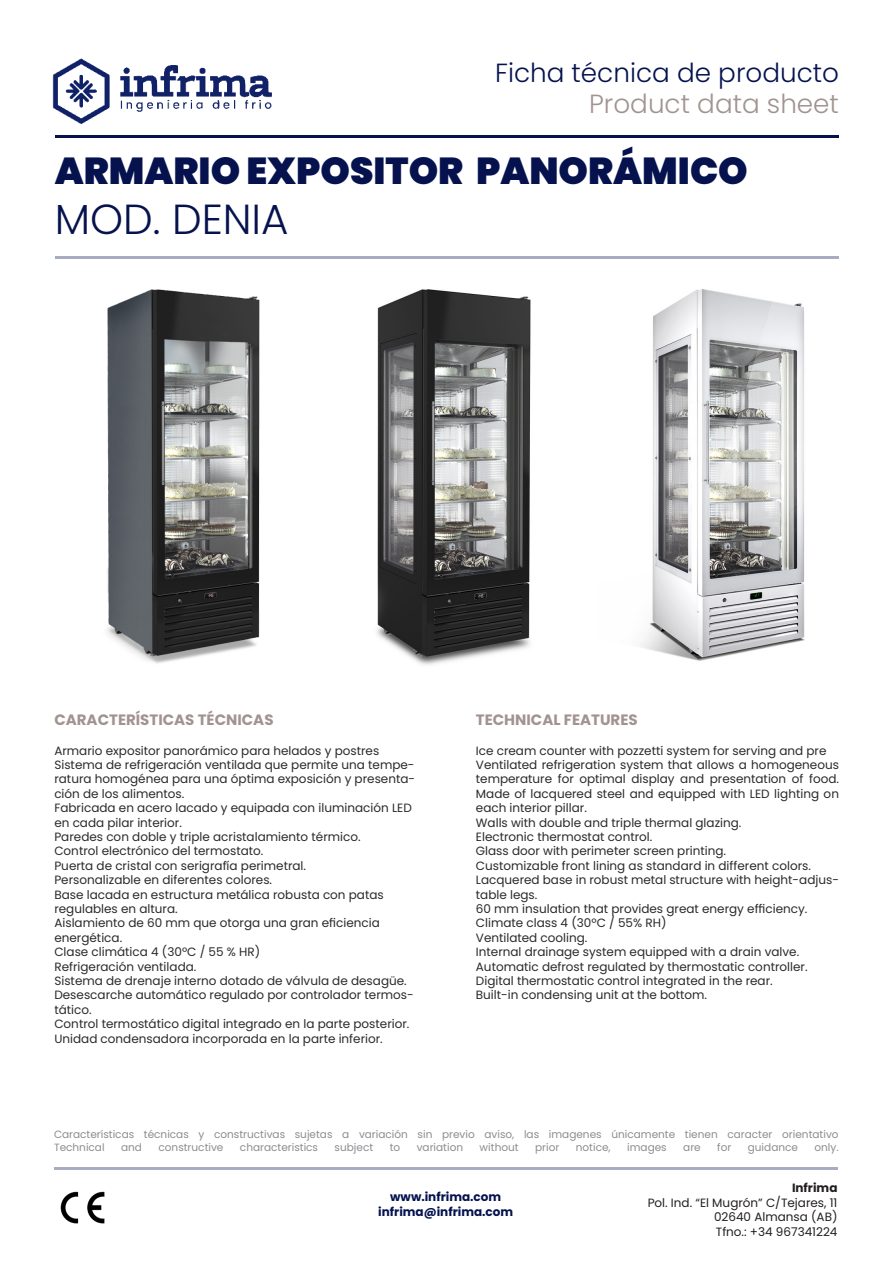
<style>
.page{position:relative;width:893px;height:1263px;background:#fff}
.page>*{position:absolute;margin:0;border:0;box-sizing:border-box;transform-origin:0 0}
.t1{font:300 42px "Poppins";color:#05124e}
.t2{font:900 37.5px "Poppins";color:#05124e}
.t3{font:300 26.25px "Poppins";color:#05124e}
.t4{font:300 26.25px "Poppins";color:#a19390}
.t5{font:700 15px "Poppins";color:#a19390}
.t6{font:12px/14.4px "Poppins";color:#2b292a}
.t7{font:12px "Poppins";color:#231f20}
.t8{font:700 12px "Poppins";color:#05124e}
.t9{font:700 12px "Poppins";color:#231f20}
.t10{font:10.5px "Poppins";color:#8a8c8f}
</style>
<div class="page">
<hr style="left:55px;top:135px;width:783px;height:2px;background:#05124e">
<hr style="left:55px;top:256px;width:784px;height:2px;background:#05124e">
<hr style="left:54px;top:1167px;width:783px;height:3px;background:#05124e">
<img style="left:60px;top:1191px;width:45px;height:33px">
<img style="left:107px;top:289px;width:153px;height:375px">
<img style="left:376px;top:289px;width:155px;height:376px">
<img style="left:640px;top:289px;width:165px;height:372px">
<img style="left:52px;top:58px;width:220px;height:66px">
<p class="t3" style="left:495px;top:57px;width:345px">Ficha técnica de producto</p>
<p class="t4" style="left:589px;top:89px;width:251px">Product data sheet</p>
<p class="t2" style="left:55px;top:149px;width:695px">ARMARIO EXPOSITOR PANORÁMICO</p>
<p class="t1" style="left:55px;top:195px;width:235px">MOD. DENIA</p>
<p class="t5" style="left:54px;top:711px;width:221px">CARACTERÍSTICAS TÉCNICAS</p>
<p class="t6" style="left:54px;top:743px;width:326px">Armario expositor panorámico para helados y postres</p>
<p class="t6" style="left:54px;top:758px;width:362px;text-align:justify">Sistema de refrigeración ventilada que permite una tempe&shy;ratura homogénea para una óptima exposición y presenta&shy;ción de los alimentos.</p>
<p class="t6" style="left:54px;top:801px;width:359px">Fabricada en acero lacado y equipada con iluminación LED en cada pilar interior.</p>
<p class="t6" style="left:54px;top:830px;width:308px">Paredes con doble y triple acristalamiento térmico.</p>
<p class="t6" style="left:54px;top:844px;width:211px">Control electrónico del termostato.</p>
<p class="t6" style="left:54px;top:858px;width:253px">Puerta de cristal con serigrafía perimetral.</p>
<p class="t6" style="left:54px;top:873px;width:219px">Personalizable en diferentes colores.</p>
<p class="t6" style="left:54px;top:887px;width:331px">Base lacada en estructura metálica robusta con patas regulables en altura.<br>Aislamiento de 60 mm que otorga una gran eficiencia energética.</p>
<p class="t6" style="left:54px;top:945px;width:354px">Clase climática 4 (30ºC / 55 % HR)<br>Refrigeración ventilada.<br>Sistema de drenaje interno dotado de válvula de desagüe.</p>
<p class="t6" style="left:54px;top:988px;width:361px">Desescarche automático regulado por controlador termos&shy;tático.<br>Control termostático digital integrado en la parte posterior.<br>Unidad condensadora incorporada en la parte inferior.</p>
<p class="t5" style="left:476px;top:711px;width:163px">TECHNICAL FEATURES</p>
<p class="t6" style="left:476px;top:743px;width:352px">Ice cream counter with pozzetti system for serving and pre</p>
<p class="t6" style="left:476px;top:758px;width:365px;text-align:justify">Ventilated refrigeration system that allows a homogeneous temperature for optimal display and presentation of food.<br>Made of lacquered steel and equipped with LED lighting on each interior pillar.</p>
<p class="t6" style="left:476px;top:815px;width:267px">Walls with double and triple thermal glazing.</p>
<p class="t6" style="left:476px;top:830px;width:178px">Electronic thermostat control.</p>
<p class="t6" style="left:476px;top:844px;width:252px">Glass door with perimeter screen printing.</p>
<p class="t6" style="left:476px;top:858px;width:337px">Customizable front lining as standard in different colors.</p>
<p class="t6" style="left:476px;top:873px;width:365px">Lacquered base in robust metal structure with height-adjus&shy;table legs.</p>
<p class="t6" style="left:476px;top:902px;width:333px">60 mm insulation that provides great energy efficiency.</p>
<p class="t6" style="left:476px;top:916px;width:192px">Climate class 4 (30ºC / 55% RH)</p>
<p class="t6" style="left:476px;top:930px;width:113px">Ventilated cooling.</p>
<p class="t6" style="left:476px;top:945px;width:325px">Internal drainage system equipped with a drain valve.</p>
<p class="t6" style="left:476px;top:959px;width:333px">Automatic defrost regulated by thermostatic controller.</p>
<p class="t6" style="left:476px;top:974px;width:298px">Digital thermostatic control integrated in the rear.</p>
<p class="t6" style="left:476px;top:988px;width:233px">Built-in condensing unit at the bottom.</p>
<p class="t10" style="left:54px;top:1128px;width:786px">Características técnicas y constructivas sujetas a variación sin previo aviso, las imagenes únicamente tienen caracter orientativo</p>
<p class="t10" style="left:54px;top:1141px;width:52px">Technical</p>
<p class="t10" style="left:121px;top:1141px;width:22px">and</p>
<p class="t10" style="left:159px;top:1141px;width:66px">constructive</p>
<p class="t10" style="left:240px;top:1141px;width:80px">characteristics</p>
<p class="t10" style="left:335px;top:1141px;width:40px">subject</p>
<p class="t10" style="left:390px;top:1141px;width:12px">to</p>
<p class="t10" style="left:417px;top:1141px;width:48px">variation</p>
<p class="t10" style="left:480px;top:1141px;width:40px">without</p>
<p class="t10" style="left:535px;top:1141px;width:26px">prior</p>
<p class="t10" style="left:576px;top:1141px;width:36px">notice,</p>
<p class="t10" style="left:627px;top:1141px;width:41px">images</p>
<p class="t10" style="left:683px;top:1141px;width:19px">are</p>
<p class="t10" style="left:717px;top:1141px;width:16px">for</p>
<p class="t10" style="left:748px;top:1141px;width:52px">guidance</p>
<p class="t10" style="left:814px;top:1141px;width:26px">only.</p>
<p class="t9" style="left:792px;top:1181px;width:47px">Infrima</p>
<p class="t7" style="left:648px;top:1196px;width:191px">Pol. Ind. “El Mugrón” C/Tejares, 11</p>
<p class="t7" style="left:714px;top:1210px;width:125px">02640 Almansa (AB)</p>
<p class="t7" style="left:716px;top:1224px;width:123px">Tfno.: +34 967341224</p>
<p class="t8" style="left:390px;top:1190px;width:113px">www.infrima.com</p>
<p class="t8" style="left:378px;top:1204px;width:136px">infrima@infrima.com</p>
</div>
